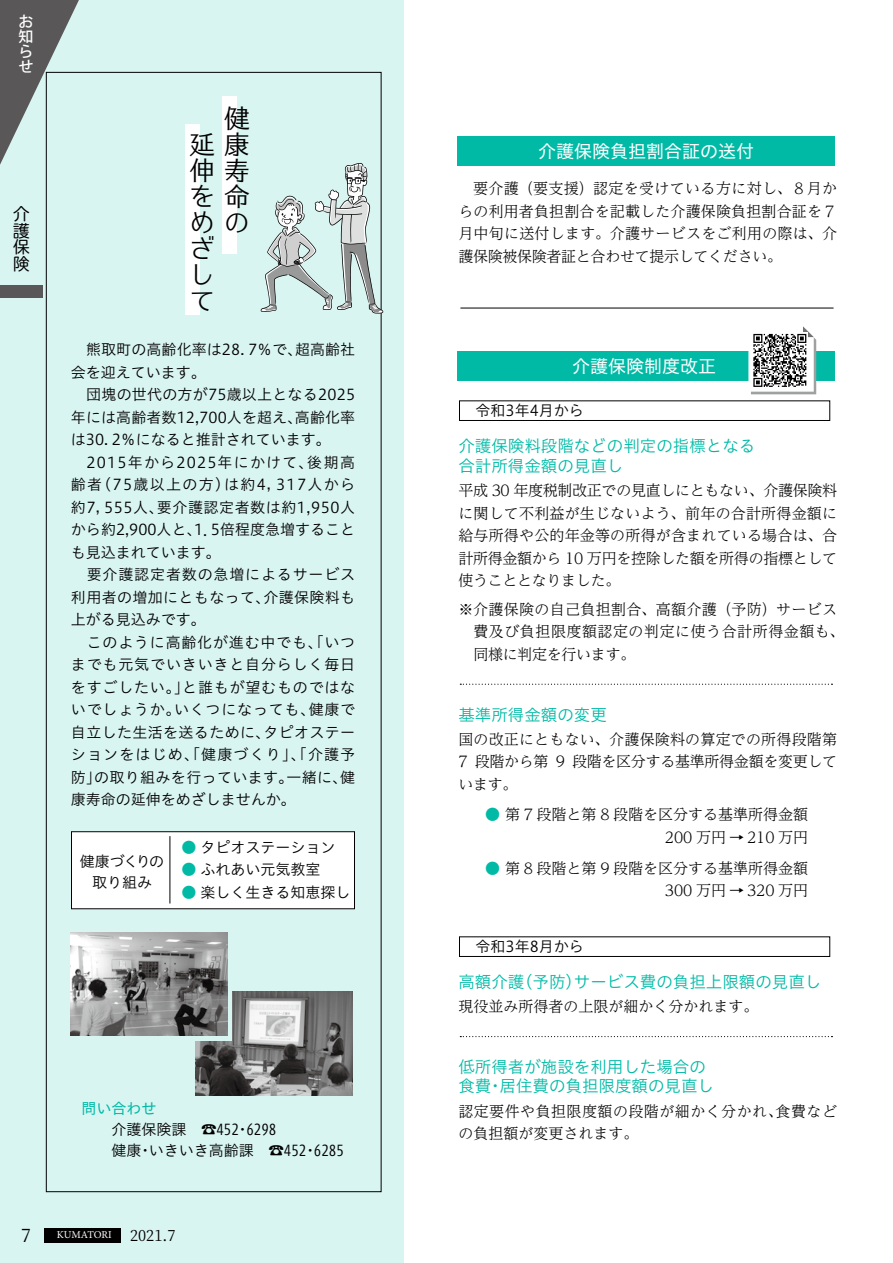
<style>
.page{position:relative;width:893px;height:1263px;background:#fff}
.page>*{position:absolute;margin:0;border:0;box-sizing:border-box;transform-origin:0 0}
.t1{font:25.5px/26px "UD Typos 58 Std";color:#000;text-align:right}
.t2{font:18px "Hiragino UD Sans Std W4";color:#fff}
.t3{font:18px "Source Han Serif";color:#000}
.t4{font:16.5px/19.5px "Hiragino UD Sans Std W3";color:#00baa6}
.t5{font:16.5px/16.5px "TBUDR Go Std";color:#000;text-align:justify}
.t6{font:300 15px/22.5px "UD Reimin Pro";color:#000;text-align:right}
.t7{font:15px "Hiragino UD Sans Std W3";letter-spacing:.025em;color:#000}
.t8{font:15px/22.5px "Hiragino UD Sans Std W3";color:#000}
.t9{font:15px "Hiragino UD Sans Std W3";letter-spacing:.055em;color:#000}
.t10{font:300 15px/22.5px "UD Reimin Pro";letter-spacing:.025em;color:#000}
.t11{font:15px "Hiragino UD Sans Std W3";letter-spacing:.005em;color:#000}
.t12{font:300 15px/22.5px "UD Reimin Pro";letter-spacing:.03em;color:#000}
.t13{font:15px/22.5px "Hiragino UD Sans Std W3";letter-spacing:.08em;color:#000}
.t14{font:15px "Hiragino UD Sans Std W3";letter-spacing:.075em;color:#000}
.t15{font:15px "Hiragino UD Sans Std W3";letter-spacing:.09em;color:#000}
.t16{font:15px "Source Han Serif";color:#000}
.t17{font:15px "Hiragino UD Sans Std W4";color:#00baa6}
.t18{font:500 15px/15px "Koz Go Pr 6 N";color:#fff;text-align:justify}
.t19{font:10.5px "Minion Pro";letter-spacing:-.01em;color:#fff}
.s1{color:#00baa6}
</style>
<div class="page">
<div style="left:0;top:0;width:403px;height:1263px;background:#d9f5f2"></div>
<div style="left:71px;top:832px;width:283px;height:77px;background:#fff"></div>
<div style="left:71px;top:831px;width:284px;height:78px;border:1px solid #000"></div>
<div style="left:458px;top:352px;width:377px;height:29px;background:#00baa6"></div>
<div style="left:459px;top:936px;width:371px;height:21px;border:1px solid #000"></div>
<div style="left:459px;top:401px;width:371px;height:20px;border:1px solid #000"></div>
<div style="left:458px;top:137px;width:377px;height:29px;background:#00baa6"></div>
<svg style="left:460px;top:1036px;width:372px;height:1px"></svg>
<svg style="left:460px;top:684px;width:372px;height:1px"></svg>
<img style="left:196px;top:992px;width:157px;height:103px">
<div style="left:183px;top:980px;width:49px;height:61px;background:#d9f5f2"></div>
<img style="left:71px;top:932px;width:156px;height:104px">
<hr style="left:460px;top:308px;width:373px;height:1px;background:#000">
<svg style="left:261px;top:163px;width:122px;height:151px"></svg>
<div style="left:223px;top:96px;width:14px;height:157px;background:#fff"></div>
<div style="left:185px;top:124px;width:15px;height:191px;background:#fff"></div>
<hr style="left:170px;top:836px;width:1px;height:67px;background:#000">
<svg style="left:748px;top:326px;width:68px;height:68px"></svg>
<div style="left:45px;top:1228px;width:76px;height:15px;background:#000"></div>
<svg style="left:0;top:0;width:79px;height:165px"></svg>
<div style="left:0;top:285px;width:42px;height:13px;background:#595757"></div>
<p class="t18" style="left:18px;top:14px;width:16px">お知らせ</p>
<p class="t5" style="left:13px;top:206px;width:18px">介護保険</p>
<h1 class="t1" style="left:189px;top:104px;width:61px">健<br>延康伸寿を命の</h1>
<h1 class="t1" style="left:189px;top:208px;width:25px;text-align:justify">めざして</h1>
<p class="t11" style="left:71px;top:338px;width:233px">　熊取町の高齢化率は28.7％で、</p>
<p class="t8" style="left:71px;top:360px;width:136px">会を迎えています。</p>
<p class="t7" style="left:71px;top:383px;width:286px">　団塊の世代の方が75歳以上となる2025</p>
<p class="t7" style="left:295px;top:406px;width:62px">高齢化率</p>
<p class="t7" style="left:295px;top:338px;width:62px">超高齢社</p>
<p class="t11" style="left:71px;top:406px;width:233px">年には高齢者数12,700人を超え、</p>
<p class="t8" style="left:71px;top:427px;width:261px">は30.2％になると推計されています。</p>
<p class="t7" style="left:307px;top:451px;width:49px">後期高</p>
<p class="t13" style="left:224px;top:450px;width:133px;text-indent:-138px">2015年から2025年にかけて、<br>は約4，317人から</p>
<p class="t15" style="left:96px;top:473px;width:136px">（75歳以上の方）</p>
<p class="t7" style="left:71px;top:473px;width:33px">齢者</p>
<p class="t7" style="left:71px;top:496px;width:94px">約7，555人、</p>
<p class="t7" style="left:157px;top:496px;width:200px">要介護認定者数は約1,950人</p>
<p class="t8" style="left:194px;top:517px;width:163px">1．5倍程度急増すること</p>
<p class="t8" style="left:71px;top:517px;width:132px">から約2,900人と、</p>
<p class="t8" style="left:71px;top:540px;width:151px">も見込まれています。</p>
<p class="t9" style="left:71px;top:563px;width:286px">　要介護認定者数の急増によるサービス</p>
<p class="t7" style="left:263px;top:586px;width:93px">介護保険料も</p>
<p class="t7" style="left:71px;top:586px;width:201px">利用者の増加にともなって、</p>
<p class="t8" style="left:71px;top:607px;width:136px">上がる見込みです。</p>
<p class="t9" style="left:71px;top:631px;width:286px">　このように高齢化が進む中でも、「いつ</p>
<p class="t9" style="left:71px;top:653px;width:286px">までも元気でいきいきと自分らしく毎日</p>
<p class="t9" style="left:182px;top:676px;width:174px">と誰もが望むものではな</p>
<p class="t7" style="left:71px;top:676px;width:120px">をすごしたい。」</p>
<p class="t7" style="left:309px;top:698px;width:48px">健康で</p>
<p class="t7" style="left:71px;top:698px;width:111px">いでしょうか。</p>
<p class="t9" style="left:174px;top:698px;width:143px">いくつになっても、</p>
<p class="t7" style="left:263px;top:721px;width:93px">タピオステー</p>
<p class="t7" style="left:71px;top:721px;width:201px">自立した生活を送るために、</p>
<p class="t14" style="left:71px;top:743px;width:286px">ションをはじめ、「健康づくり」、「介護予</p>
<p class="t7" style="left:286px;top:766px;width:70px">一緒に健、</p>
<p class="t7" style="left:94px;top:766px;width:201px">の取り組みを行っています。</p>
<p class="t8" style="left:71px;top:765px;width:226px">防」<br>康寿命の延伸をめざしませんか。</p>
<p class="t8" style="left:80px;top:850px;width:86px;line-height:21px;text-align:center">健康づくりの取り組み</p>
<p class="t8" style="left:181px;top:835px;width:155px"><span class="s1">●</span> タピオステーション</p>
<p class="t8" style="left:181px;top:857px;width:140px"><span class="s1">●</span> ふれあい元気教室</p>
<p class="t8" style="left:181px;top:880px;width:170px"><span class="s1">●</span> 楽しく生きる知恵探し</p>
<p class="t17" style="left:81px;top:1097px;width:76px">問い合わせ</p>
<p class="t7" style="left:81px;top:1118px;width:106px">　　介護保険課</p>
<p class="t7" style="left:246px;top:1118px;width:31px">6298</p>
<p class="t7" style="left:201px;top:1118px;width:39px">☎452</p>
<p class="t7" style="left:235px;top:1118px;width:16px">・</p>
<p class="t7" style="left:81px;top:1139px;width:61px">　　健康</p>
<p class="t8" style="left:149px;top:1138px;width:106px">いきいき高齢課</p>
<p class="t7" style="left:138px;top:1139px;width:16px">・</p>
<p class="t7" style="left:314px;top:1139px;width:31px">6285</p>
<p class="t7" style="left:269px;top:1139px;width:39px">☎452</p>
<p class="t7" style="left:303px;top:1139px;width:16px">・</p>
<p class="t3" style="left:21px;top:1225px;width:11px">7</p>
<p class="t19" style="left:57px;top:1228px;width:56px">KUMATORI</p>
<p class="t16" style="left:130px;top:1227px;width:47px">2021.7</p>
<p class="t2" style="left:538px;top:137px;width:217px">介護保険負担割合証の送付</p>
<p class="t6" style="left:458px;top:177px;width:380px;text-align:justify">　要介護（要支援）認定を受けている方に対し、８月からの利用者負担割合を記載した介護保険負担割合証を７月中旬に送付します。介護サービスをご利用の際は、介護保険被保険者証と合わせて提示してください。</p>
<p class="t2" style="left:572px;top:352px;width:145px">介護保険制度改正</p>
<p class="t8" style="left:476px;top:399px;width:110px">令和3年4月から</p>
<p class="t4" style="left:458px;top:435px;width:298px">介護保険料段階などの判定の指標となる合計所得金額の見直し</p>
<p class="t6" style="left:458px;top:478px;width:380px;text-align:justify">平成 30 年度税制改正での見直しにともない、介護保険料に関して不利益が生じないよう、前年の合計所得金額に給与所得や公的年金等の所得が含まれている場合は、合計所得金額から 10 万円を控除した額を所得の指標として使うこととなりました。</p>
<p class="t10" style="left:473px;top:597px;width:373px;text-indent:-15px">※介護保険の自己負担割合、高額介護（予防）サービス費及び負担限度額認定の判定に使う合計所得金額も、同様に判定を行います。</p>
<p class="t4" style="left:458px;top:704px;width:150px">基準所得金額の変更</p>
<p class="t6" style="left:458px;top:727px;width:380px">国の改正にともない、介護保険料の算定での所得段階第段階を区分する基準所得金額を変更して</p>
<p class="t6" style="left:475px;top:750px;width:75px">段階から第</p>
<p class="t6" style="left:556px;top:750px;width:11px">9</p>
<p class="t6" style="left:458px;top:750px;width:61px;text-align:left">7<br>います。</p>
<p class="t6" style="left:485px;top:802px;width:325px"><span class="s1">●</span> 第 7 段階と第 8 段階を区分する基準所得金額<br>200 万円 → 210 万円</p>
<p class="t6" style="left:485px;top:856px;width:325px"><span class="s1">●</span> 第 8 段階と第 9 段階を区分する基準所得金額<br>300 万円 → 320 万円</p>
<p class="t8" style="left:476px;top:934px;width:110px">令和3年8月から</p>
<p class="t4" style="left:574px;top:971px;width:249px">サービス費の負担上限額の見直し</p>
<p class="t4" style="left:516px;top:971px;width:67px">（予防）</p>
<p class="t4" style="left:458px;top:971px;width:67px">高額介護</p>
<p class="t6" style="left:458px;top:995px;width:301px">現役並み所得者の上限が細かく分かれます。</p>
<p class="t4" style="left:500px;top:1056px;width:216px;text-indent:-41px">低所得者が施設を利用した場合の居住費の負担限度額の見直し</p>
<p class="t4" style="left:458px;top:1075px;width:34px">食費</p>
<p class="t4" style="left:487px;top:1075px;width:18px">・</p>
<p class="t12" style="left:458px;top:1099px;width:326px">認定要件や負担限度額の段階が細かく分かれ、の負担額が変更されます。</p>
<p class="t6" style="left:776px;top:1099px;width:63px">食費など</p>
</div>
